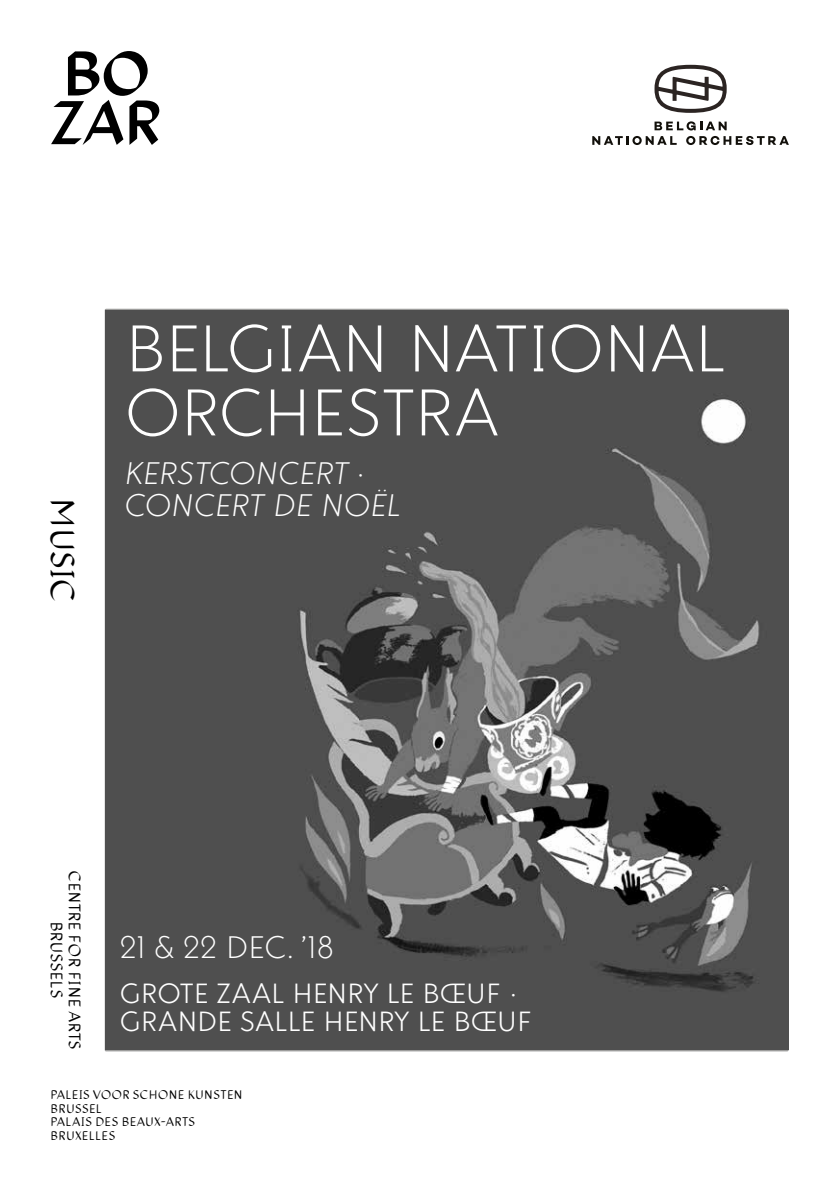
<style>
.page{position:relative;width:840px;height:1191px;background:#fff}
.page>*{position:absolute;margin:0;border:0;box-sizing:border-box;transform-origin:0 0}
.t1{font:76px/64px "Bozar AM Poster";letter-spacing:-.01em;color:#fff}
.t2{font:italic 36px/32px "Bozar AM Poster";letter-spacing:-.015em;color:#fff}
.t3{font:36px "Bozar AM Poster";letter-spacing:-.015em;color:#fff}
.t4{font:300 36px "Bozar PM";letter-spacing:-.005em;color:#000}
.t5{font:300 32px/28px "Bozar AM";letter-spacing:-.005em;color:#fff}
.t6{font:300 18px/18px "Bozar PM";letter-spacing:.015em;color:#000;text-align:center}
.t7{font:300 13.6px/13.6px "Bozar PM";letter-spacing:.025em;color:#000}
</style>
<div class="page">
<svg style="left:654px;top:65px;width:72px;height:48px"></svg>
<svg style="left:654px;top:121px;width:72px;height:9px"></svg>
<svg style="left:592px;top:136px;width:84px;height:9px"></svg>
<svg style="left:686px;top:136px;width:102px;height:9px"></svg>
<svg style="left:51px;top:51px;width:108px;height:94px"></svg>
<img style="left:105px;top:310px;width:683px;height:739px">
<h2 class="t4" style="left:82px;top:499px;width:106px;rotate:90deg">MUSIC</h2>
<h1 class="t1" style="left:125px;top:315px;width:602px">BELGIAN NATIONAL<br>ORCHESTRA</h1>
<h2 class="t2" style="left:124px;top:457px;width:278px">KERSTCONCERT ·<br>CONCERT DE NOËL</h2>
<h3 class="t6" style="left:84px;top:871px;width:180px;rotate:90deg">CENTRE FOR FINE ARTS<br>BRUSSELS</h3>
<h2 class="t3" style="left:119px;top:927px;width:216px">21 &amp; 22 DEC. ’18</h2>
<h3 class="t5" style="left:120px;top:978px;width:413px">GROTE ZAAL HENRY LE BŒUF ·<br>GRANDE SALLE HENRY LE BŒUF</h3>
<p class="t7" style="left:51px;top:1088px;width:193px">PALEIS VOOR SCHONE KUNSTEN<br>BRUSSEL<br>PALAIS DES BEAUX-ARTS<br>BRUXELLES</p>
</div>
